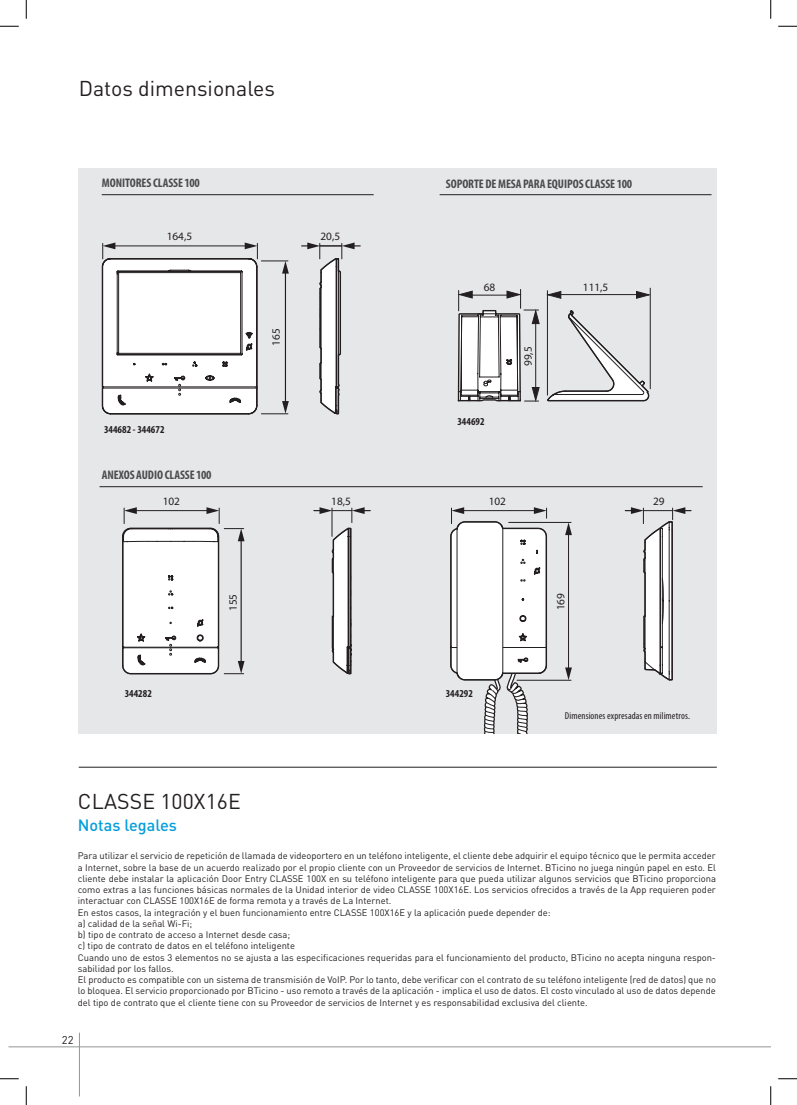
<style>
.page{position:relative;width:797px;height:1105px;background:#fff}
.page>*{position:absolute;margin:0;border:0;box-sizing:border-box;transform-origin:0 0}
.t1{font:21.25px "DIN Pro";color:#231f20}
.t2{font:500 16.25px "DIN Pro";color:#069edb}
.t3{font:700 condensed 12.5px "Myriad Pro";letter-spacing:-.005em;color:#4b4c4d}
.t4{font:11.25px "Myriad Pro";color:#231f20}
.t5{font:11.25px "DIN Pro";color:#231f20}
.t6{font:700 condensed 10.62px "Myriad Pro";color:#231f20}
.t7{font:condensed 10px "Myriad Pro";letter-spacing:.01em;color:#231f20}
.t8{font:9.38px/11.2px "DIN Pro";color:#231f20}
</style>
<div class="page">
<hr style="left:9px;top:1046px;width:779px;height:1px;background:#939598">
<hr style="left:79px;top:1033px;width:1px;height:63px;background:#939598">
<div style="left:79px;top:168px;width:637px;height:565px;background:#e6e7e9"></div>
<hr style="left:102px;top:194px;width:271px;height:1px;background:#231f20">
<hr style="left:439px;top:194px;width:272px;height:1px;background:#231f20">
<svg style="left:301px;top:242px;width:59px;height:173px"></svg>
<svg style="left:101px;top:242px;width:188px;height:173px"></svg>
<svg style="left:449px;top:194px;width:242px;height:573px"></svg>
<svg style="left:122px;top:507px;width:122px;height:168px"></svg>
<svg style="left:314px;top:507px;width:56px;height:168px"></svg>
<hr style="left:79px;top:767px;width:637px;height:1px;background:#231f20">
<div style="left:770px;top:1030px;width:18px;height:66px;background:#fff"></div>
<hr style="left:99px;top:486px;width:603px;height:1px;background:#231f20">
<div style="left:74px;top:734px;width:648px;height:31px;background:#fff"></div>
<svg style="left:0;top:25px;width:19px;height:2px"></svg>
<svg style="left:778px;top:25px;width:19px;height:2px"></svg>
<svg style="left:0;top:1078px;width:19px;height:1px"></svg>
<svg style="left:778px;top:1078px;width:19px;height:1px"></svg>
<svg style="left:25px;top:0;width:2px;height:19px"></svg>
<svg style="left:25px;top:1086px;width:2px;height:19px"></svg>
<svg style="left:770px;top:0;width:1px;height:19px"></svg>
<svg style="left:770px;top:1086px;width:1px;height:19px"></svg>
<h1 class="t1" style="left:79px;top:74px;width:198px">Datos dimensionales</h1>
<h3 class="t3" style="left:102px;top:175px;width:99px">MONITORES CLASSE 100</h3>
<p class="t4" style="left:167px;top:229px;width:27px">164,5</p>
<p class="t6" style="left:104px;top:423px;width:62px">344682 - 344672</p>
<h3 class="t3" style="left:102px;top:467px;width:111px">ANEXOS AUDIO CLASSE 100</h3>
<p class="t4" style="left:163px;top:494px;width:19px">102</p>
<p class="t4" style="left:269px;top:346px;width:19px;rotate:-90deg">165</p>
<p class="t6" style="left:125px;top:687px;width:29px">344282</p>
<p class="t4" style="left:226px;top:611px;width:19px;rotate:-90deg">155</p>
<p class="t4" style="left:320px;top:229px;width:21px">20,5</p>
<p class="t4" style="left:331px;top:494px;width:21px">18,5</p>
<h3 class="t3" style="left:446px;top:176px;width:188px">SOPORTE DE MESA PARA EQUIPOS CLASSE 100</h3>
<p class="t4" style="left:483px;top:280px;width:13px">68</p>
<p class="t6" style="left:457px;top:415px;width:29px">344692</p>
<p class="t4" style="left:521px;top:366px;width:21px;rotate:-90deg">99,5</p>
<p class="t4" style="left:488px;top:494px;width:19px">102</p>
<p class="t4" style="left:583px;top:280px;width:27px">111,5</p>
<p class="t4" style="left:653px;top:494px;width:13px">29</p>
<p class="t6" style="left:446px;top:687px;width:29px">344292</p>
<p class="t4" style="left:554px;top:610px;width:19px;rotate:-90deg">169</p>
<p class="t7" style="left:565px;top:709px;width:126px">Dimensiones expresadas en milimetros.</p>
<h1 class="t1" style="left:78px;top:787px;width:164px">CLASSE 100X16E</h1>
<h2 class="t2" style="left:78px;top:814px;width:101px">Notas legales</h2>
<p class="t8" style="left:78px;top:850px;width:639px">Para utilizar el servicio de repetición de llamada de videoportero en un teléfono inteligente, el cliente debe adquirir el equipo técnico que le permita acceder a Internet, sobre la base de un acuerdo realizado por el propio cliente con un Proveedor de servicios de Internet. BTicino no juega ningún papel en esto. El cliente debe instalar la aplicación Door Entry CLASSE 100X en su teléfono inteligente para que pueda utilizar algunos servicios que BTicino proporciona como extras a las funciones básicas normales de la Unidad interior de video CLASSE 100X16E. Los servicios ofrecidos a través de la App requieren poder interactuar con CLASSE 100X16E de forma remota y a través de La Internet.<br>En estos casos, la integración y el buen funcionamiento entre CLASSE 100X16E y la aplicación puede depender de:<br>a) calidad de la señal Wi-Fi;<br>b) tipo de contrato de acceso a Internet desde casa;<br>c) tipo de contrato de datos en el teléfono inteligente<br>Cuando uno de estos 3 elementos no se ajusta a las especificaciones requeridas para el funcionamiento del producto, BTicino no acepta ninguna respon&shy;sabilidad por los fallos.<br>El producto es compatible con un sistema de transmisión de VoIP. Por lo tanto, debe verificar con el contrato de su teléfono inteligente (red de datos) que no lo bloquea. El servicio proporcionado por BTicino - uso remoto a través de la aplicación - implica el uso de datos. El costo vinculado al uso de datos depende del tipo de contrato que el cliente tiene con su Proveedor de servicios de Internet y es responsabilidad exclusiva del cliente.</p>
<p class="t5" style="left:62px;top:1032px;width:13px">22</p>
</div>
